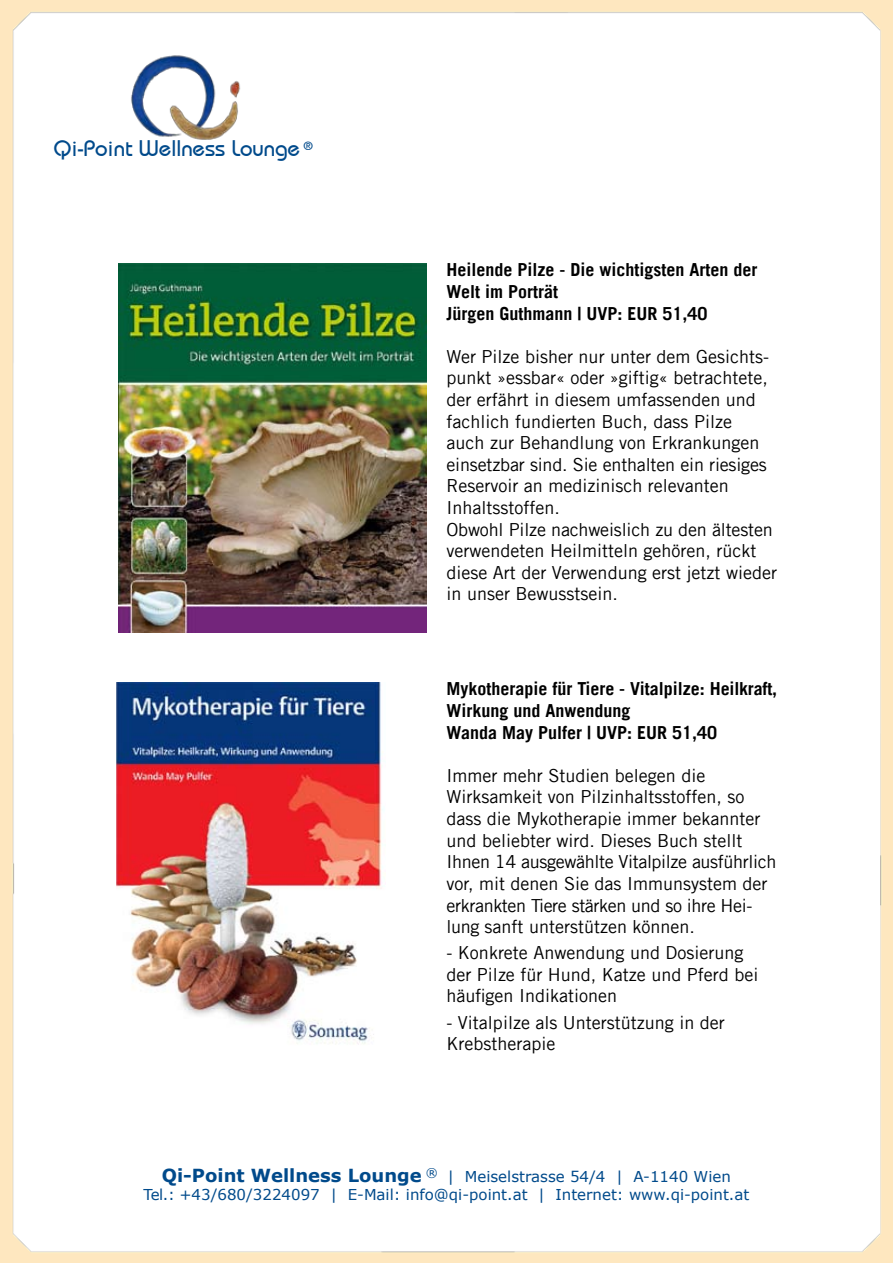
<style>
.page{position:relative;width:893px;height:1263px;background:#fff}
.page>*{position:absolute;margin:0;border:0;box-sizing:border-box;transform-origin:0 0}
.t1{font:22.5px "Bahamas Plain";color:#004a8b}
.t2{font:18px/21.6px "Trade Gothic LT";color:#000}
.t3{font:700 18px/21.6px "Trade Gothic LT";color:#000}
.t4{font:15px/18px "Verdana";color:#004a8b;text-align:center}
.s1{font-weight:700;font-size:18px}
</style>
<div class="page">
<img style="left:0;top:0;width:893px;height:1263px">
<img style="left:119px;top:54px;width:132px;height:86px">
<img style="left:118px;top:263px;width:308px;height:370px">
<img style="left:117px;top:682px;width:269px;height:368px">
<p class="t1" style="left:54px;top:134px;width:261px">Qi-Point Wellness Lounge <sup>®</sup></p>
<p class="t3" style="left:446px;top:259px;width:313px">Heilende Pilze - Die wichtigsten Arten der<br>Welt im Porträt<br>Jürgen Guthmann | UVP: EUR 51,40</p>
<p class="t2" style="left:446px;top:345px;width:332px">Wer Pilze bisher nur unter dem Gesichts&shy;punkt »essbar« oder »giftig« betrachtete, der erfährt in diesem umfassenden und fachlich fundierten Buch, dass Pilze<br>auch zur Behandlung von Erkrankungen einsetzbar sind. Sie enthalten ein riesiges Reservoir an medizinisch relevanten Inhaltsstoffen.<br>Obwohl Pilze nachweislich zu den ältesten verwendeten Heilmitteln gehören, rückt diese Art der Verwendung erst jetzt wieder in unser Bewusstsein.</p>
<p class="t3" style="left:446px;top:678px;width:332px">Mykotherapie für Tiere - Vitalpilze: Heilkraft,<br>Wirkung und Anwendung<br>Wanda May Pulfer | UVP: EUR 51,40</p>
<p class="t2" style="left:446px;top:764px;width:331px">Immer mehr Studien belegen die Wirksamkeit von Pilzinhaltsstoffen, so dass die Mykotherapie immer bekannter und beliebter wird. Dieses Buch stellt Ihnen 14 ausgewählte Vitalpilze ausführlich vor, mit denen Sie das Immunsystem der erkrankten Tiere stärken und so ihre Hei&shy;lung sanft unterstützen können.</p>
<p class="t2" style="left:446px;top:942px;width:313px">- Konkrete Anwendung und Dosierung der Pilze für Hund, Katze und Pferd bei häufigen Indikationen</p>
<p class="t2" style="left:446px;top:1011px;width:280px">- Vitalpilze als Unterstützung in der<br>Krebstherapie</p>
<p class="t4" style="left:143px;top:1167px;width:607px"><span class="s1">Qi-Point Wellness Lounge</span> <sup>®</sup> | Meiselstrasse 54/4 | A-1140 Wien<br>Tel.: +43/680/3224097 | E-Mail: info@qi-point.at | Internet: www.qi-point.at</p>
</div>
